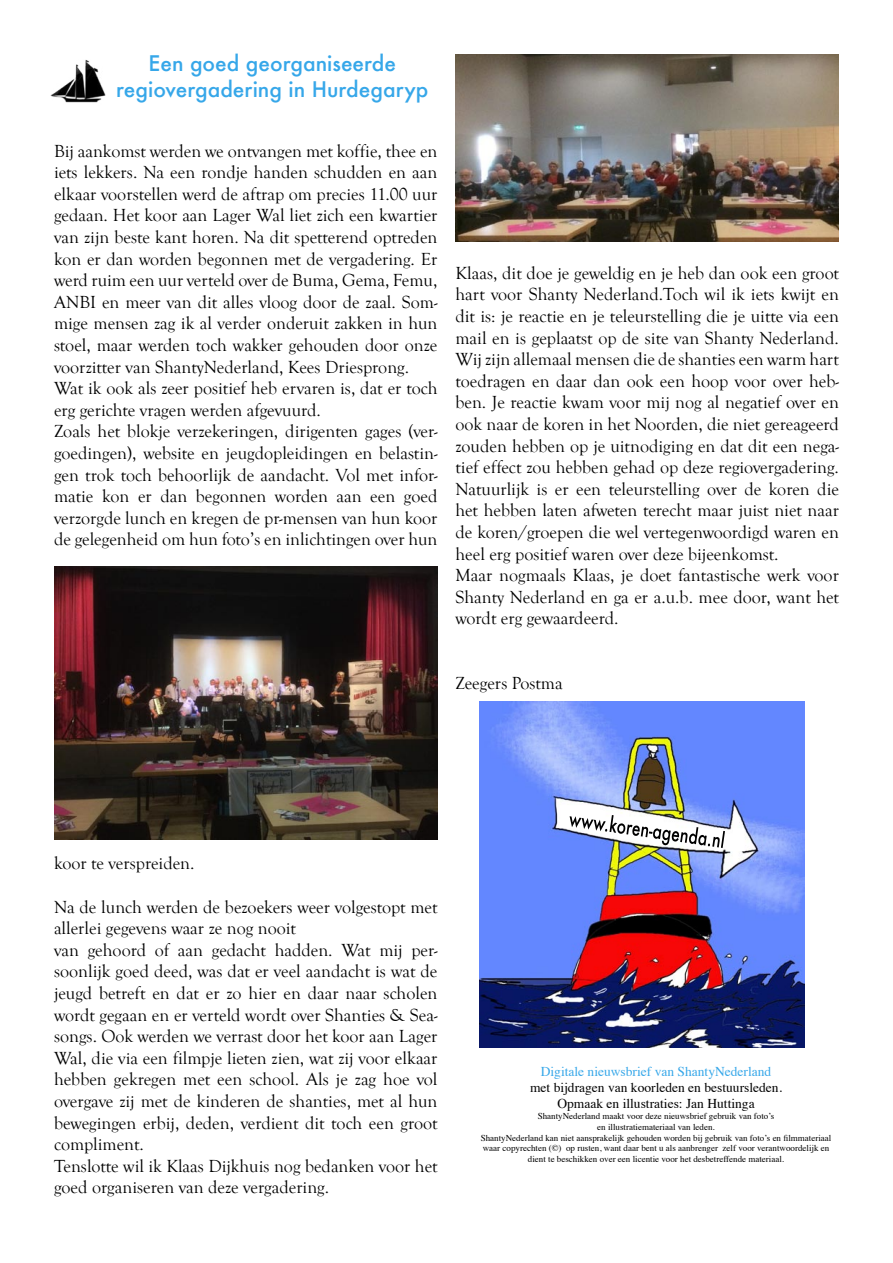
<style>
.page{position:relative;width:893px;height:1263px;background:#fff}
.page>*{position:absolute;margin:0;border:0;box-sizing:border-box;transform-origin:0 0}
.t1{font:500 21px "Futura";color:#36a7e9}
.t2{font:18px/21.6px "Goudy Old Style T";color:#000;text-align:justify}
.t3{font:13.5px "Times";color:#000}
.t4{font:13.5px "Times";color:#36a7e9}
.t5{font:9px/10.8px "Times";color:#000;text-align:center}
</style>
<div class="page">
<img style="left:54px;top:567px;width:383px;height:272px">
<img style="left:50px;top:60px;width:56px;height:43px">
<img style="left:455px;top:54px;width:384px;height:187px">
<img style="left:480px;top:702px;width:325px;height:346px">
<img style="left:567px;top:809px;width:158px;height:44px">
<p class="t1" style="left:149px;top:49px;width:249px">Een goed georganiseerde</p>
<p class="t1" style="left:116px;top:74px;width:314px">regiovergadering in Hurdegaryp</p>
<p class="t2" style="left:54px;top:140px;width:385px">Bij aankomst werden we ontvangen met koffie, thee en iets lekkers. Na een rondje handen schudden en aan elkaar voorstellen werd de aftrap om precies 11.00 uur gedaan. Het koor aan Lager Wal liet zich een kwartier van zijn beste kant horen. Na dit spetterend optreden kon er dan worden begonnen met de vergadering. Er werd ruim een uur verteld over de Buma, Gema, Femu, ANBI en meer van dit alles vloog door de zaal. Som&shy;mige mensen zag ik al verder onderuit zakken in hun stoel, maar werden toch wakker gehouden door onze voorzitter van ShantyNederland, Kees Driesprong.</p>
<p class="t2" style="left:54px;top:378px;width:385px">Wat ik ook als zeer positief heb ervaren is, dat er toch erg gerichte vragen werden afgevuurd.</p>
<p class="t2" style="left:54px;top:421px;width:385px">Zoals het blokje verzekeringen, dirigenten gages (ver&shy;goedingen), website en jeugdopleidingen en belastin&shy;gen trok toch behoorlijk de aandacht. Vol met infor&shy;matie kon er dan begonnen worden aan een goed verzorgde lunch en kregen de pr-mensen van hun koor de gelegenheid om hun foto’s en inlichtingen over hun</p>
<p class="t2" style="left:455px;top:262px;width:385px">Klaas, dit doe je geweldig en je heb dan ook een groot hart voor Shanty Nederland.Toch wil ik iets kwijt en dit is: je reactie en je teleurstelling die je uitte via een mail en is geplaatst op de site van Shanty Nederland.<br>Wij zijn allemaal mensen die de shanties een warm hart toedragen en daar dan ook een hoop voor over heb&shy;ben. Je reactie kwam voor mij nog al negatief over en ook naar de koren in het Noorden, die niet gereageerd zouden hebben op je uitnodiging en dat dit een nega&shy;tief effect zou hebben gehad op deze regiovergadering.<br>Natuurlijk is er een teleurstelling over de koren die het hebben laten afweten terecht maar juist niet naar de koren/groepen die wel vertegenwoordigd waren en heel erg positief waren over deze bijeenkomst.</p>
<p class="t2" style="left:455px;top:565px;width:385px">Maar nogmaals Klaas, je doet fantastische werk voor Shanty Nederland en ga er a.u.b. mee door, want het wordt erg gewaardeerd.</p>
<p class="t2" style="left:455px;top:673px;width:109px">Zeegers Postma</p>
<p class="t2" style="left:54px;top:853px;width:142px">koor te verspreiden.</p>
<p class="t2" style="left:54px;top:896px;width:385px">Na de lunch werden de bezoekers weer volgestopt met allerlei gegevens waar ze nog nooit</p>
<p class="t2" style="left:54px;top:939px;width:385px">van gehoord of aan gedacht hadden. Wat mij per&shy;soonlijk goed deed, was dat er veel aandacht is wat de jeugd betreft en dat er zo hier en daar naar scholen wordt gegaan en er verteld wordt over Shanties &amp; Sea&shy;songs. Ook werden we verrast door het koor aan Lager Wal, die via een filmpje lieten zien, wat zij voor elkaar hebben gekregen met een school. Als je zag hoe vol overgave zij met de kinderen de shanties, met al hun bewegingen erbij, deden, verdient dit toch een groot compliment.</p>
<p class="t2" style="left:54px;top:1155px;width:385px">Tenslotte wil ik Klaas Dijkhuis nog bedanken voor het goed organiseren van deze vergadering.</p>
<p class="t4" style="left:541px;top:1058px;width:232px">Digitale nieuwsbrief van ShantyNederland</p>
<p class="t3" style="left:530px;top:1075px;width:253px">met bijdragen van koorleden en bestuursleden.</p>
<p class="t3" style="left:557px;top:1091px;width:199px">Opmaak en illustraties: Jan Huttinga</p>
<p class="t5" style="left:538px;top:1110px;width:238px">ShantyNederland maakt voor deze nieuwsbrief gebruik van foto’s</p>
<p class="t5" style="left:597px;top:1120px;width:119px">en illustratiemateriaal van leden.</p>
<p class="t5" style="left:481px;top:1131px;width:352px">ShantyNederland kan niet aansprakelijk gehouden worden bij gebruik van foto’s en filmmateriaal waar copyrechten (©) op rusten, want daar bent u als aanbrenger zelf voor verantwoordelijk en dient te beschikken over een licentie voor het desbetreffende materiaal.</p>
</div>
